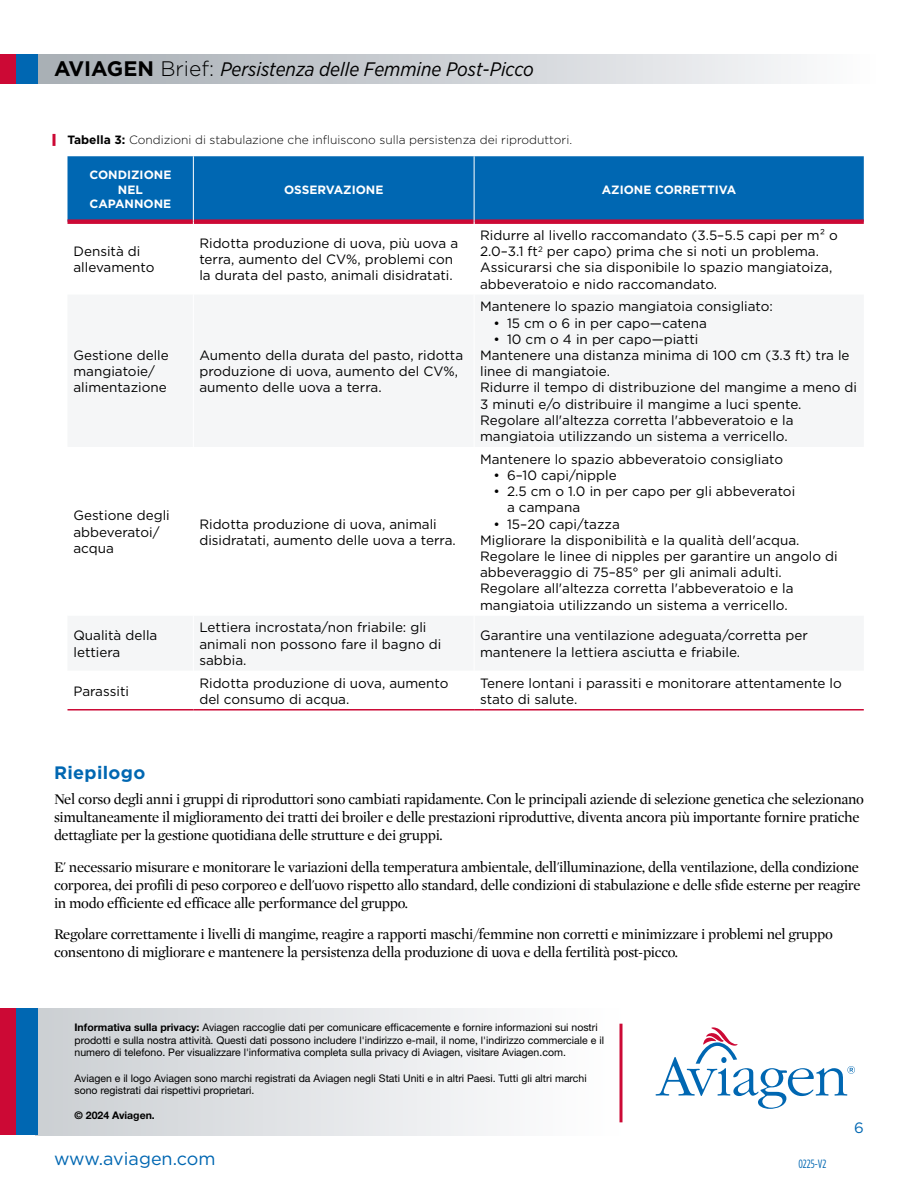
<style>
.page{position:relative;width:918px;height:1188px;background:#fff}
.page>*{position:absolute;margin:0;border:0;box-sizing:border-box;transform-origin:0 0}
.t1{font:italic 19.5px "Gotham Narrow";color:#000}
.t2{font:18px "Gotham";color:#0067b2}
.t3{font:700 18px "Gotham";letter-spacing:.02em;color:#0067b2}
.t4{font:15px/18px "Mercury Display Roman";letter-spacing:-.02em;color:#000}
.t5{font:15px "Gotham";color:#0067b2}
.t6{font:13.5px/16.2px "Gotham";color:#000}
.t7{font:300 12px "Gotham";color:#000}
.t8{font:700 12px/14.4px "Gotham";color:#fff;text-align:center}
.t9{font:12px "Gotham Condensed";color:#0067b2}
.t10{font:10.5px/12.6px "Helvetica Neue LT Pro";color:#000}
.t11{font:700 10.5px "Helvetica Neue LT Pro";color:#000}
.s1{font-family:"Gotham";font-weight:700;font-style:normal;font-size:21px}
.s2{font-family:"Gotham";font-weight:300;font-style:normal;font-size:21px}
.s3{font-weight:700}
</style>
<div class="page">
<div style="left:37px;top:54px;width:839px;height:30px;background:linear-gradient(to right,#a5acb2,#fbfbfc)"></div>
<div style="left:0;top:54px;width:16px;height:30px;background:#cc0935"></div>
<div style="left:16px;top:54px;width:22px;height:30px;background:#0067b2"></div>
<svg style="left:52px;top:134px;width:4px;height:12px"></svg>
<div style="left:68px;top:156px;width:796px;height:63px;background:#0067b2"></div>
<div style="left:68px;top:219px;width:125px;height:5px;background:#cc0935"></div>
<div style="left:194px;top:219px;width:280px;height:5px;background:#cc0935"></div>
<div style="left:474px;top:219px;width:390px;height:5px;background:#cc0935"></div>
<hr style="left:68px;top:709px;width:125px;height:2px;background:#cc0935">
<hr style="left:193px;top:709px;width:281px;height:2px;background:#cc0935">
<hr style="left:474px;top:709px;width:390px;height:2px;background:#cc0935">
<hr style="left:193px;top:156px;width:1px;height:66px;background:#fff">
<hr style="left:474px;top:156px;width:1px;height:66px;background:#fff">
<hr style="left:474px;top:222px;width:1px;height:73px;background:#fff">
<div style="left:35px;top:1009px;width:586px;height:126px;background:linear-gradient(to right,#cbd0d3,#fffeff)"></div>
<hr style="left:620px;top:1024px;width:2px;height:98px;background:#cc0935">
<svg style="left:656px;top:1027px;width:199px;height:82px"></svg>
<div style="left:0;top:1009px;width:16px;height:126px;background:#cc0935"></div>
<div style="left:16px;top:1009px;width:22px;height:126px;background:#0067b2"></div>
<h1 class="t1" style="left:54px;top:57px;width:481px"><span class="s1">AVIAGEN</span> <span class="s2">Brief:</span> Persistenza delle Femmine Post-Picco</h1>
<p class="t7" style="left:68px;top:132px;width:506px"><span class="s3">Tabella 3:</span> Condizioni di stabulazione che influiscono sulla persistenza dei riproduttori.</p>
<p class="t8" style="left:89px;top:168px;width:83px">CONDIZIONE<br>NEL<br>CAPANNONE</p>
<p class="t8" style="left:284px;top:182px;width:101px">OSSERVAZIONE</p>
<p class="t8" style="left:602px;top:182px;width:136px">AZIONE CORRETTIVA</p>
<p class="t6" style="left:74px;top:243px;width:83px">Densità di allevamento</p>
<p class="t6" style="left:199px;top:235px;width:260px">Ridotta produzione di uova, più uova a terra, aumento del CV%, problemi con la durata del pasto, animali disidratati.</p>
<p class="t6" style="left:480px;top:227px;width:359px">Ridurre al livello raccomandato (3.5–5.5 capi per m² o 2.0–3.1 ft<sup>2</sup> per capo) prima che si noti un problema.<br>Assicurarsi che sia disponibile lo spazio mangiatoiza, abbeveratoio e nido raccomandato.</p>
<p class="t6" style="left:74px;top:347px;width:97px">Gestione delle mangiatoie/ alimentazione</p>
<p class="t6" style="left:199px;top:347px;width:265px">Aumento della durata del pasto, ridotta produzione di uova, aumento del CV%, aumento delle uova a terra.</p>
<p class="t6" style="left:74px;top:507px;width:98px">Gestione degli abbeveratoi/ acqua</p>
<p class="t6" style="left:199px;top:515px;width:258px">Ridotta produzione di uova, animali disidratati, aumento delle uova a terra.</p>
<p class="t6" style="left:480px;top:298px;width:294px">Mantenere lo spazio mangiatoia consigliato:</p>
<p class="t6" style="left:494px;top:314px;width:215px">• 15 cm o 6 in per capo—catena</p>
<p class="t6" style="left:480px;top:331px;width:378px;text-indent:14px">• 10 cm o 4 in per capo—piatti<br>Mantenere una distanza minima di 100 cm (3.3 ft) tra le linee di mangiatoie.<br>Ridurre il tempo di distribuzione del mangime a meno di 3 minuti e/o distribuire il mangime a luci spente.<br>Regolare all'altezza corretta l'abbeveratoio e la mangiatoia utilizzando un sistema a verricello.</p>
<p class="t6" style="left:480px;top:451px;width:304px">Mantenere lo spazio abbeveratoio consigliato</p>
<p class="t6" style="left:494px;top:467px;width:125px">• 6–10 capi/nipple</p>
<p class="t6" style="left:507px;top:483px;width:290px;text-indent:-14px">• 2.5 cm o 1.0 in per capo per gli abbeveratoi a campana</p>
<p class="t6" style="left:480px;top:515px;width:359px;text-indent:14px">• 15–20 capi/tazza<br>Migliorare la disponibilità e la qualità dell'acqua.<br>Regolare le linee di nipples per garantire un angolo di abbeveraggio di 75–85° per gli animali adulti.<br>Regolare all'altezza corretta l'abbeveratoio e la mangiatoia utilizzando un sistema a verricello.</p>
<p class="t6" style="left:74px;top:627px;width:85px">Qualità della lettiera</p>
<p class="t6" style="left:199px;top:619px;width:243px">Lettiera incrostata/non friabile: gli animali non possono fare il bagno di sabbia.</p>
<p class="t6" style="left:480px;top:627px;width:329px">Garantire una ventilazione adeguata/corretta per mantenere la lettiera asciutta e friabile.</p>
<p class="t6" style="left:74px;top:683px;width:57px">Parassiti</p>
<p class="t6" style="left:199px;top:674px;width:251px">Ridotta produzione di uova, aumento del consumo di acqua.</p>
<p class="t6" style="left:480px;top:674px;width:363px">Tenere lontani i parassiti e monitorare attentamente lo stato di salute.</p>
<h2 class="t3" style="left:54px;top:761px;width:93px">Riepilogo</h2>
<p class="t4" style="left:54px;top:790px;width:812px">Nel corso degli anni i gruppi di riproduttori sono cambiati rapidamente. Con le principali aziende di selezione genetica che selezionano simultaneamente il miglioramento dei tratti dei broiler e delle prestazioni riproduttive, diventa ancora più importante fornire pratiche dettagliate per la gestione quotidiana delle strutture e dei gruppi.</p>
<p class="t4" style="left:54px;top:858px;width:808px;text-align:justify">E' necessario misurare e monitorare le variazioni della temperatura ambientale, dell'illuminazione, della ventilazione, della condizione corporea, dei profili di peso corporeo e dell'uovo rispetto allo standard, delle condizioni di stabulazione e delle sfide esterne per reagire in modo efficiente ed efficace alle performance del gruppo.</p>
<p class="t4" style="left:54px;top:925px;width:780px">Regolare correttamente i livelli di mangime, reagire a rapporti maschi/femmine non corretti e minimizzare i problemi nel gruppo consentono di migliorare e mantenere la persistenza della produzione di uova e della fertilità post-picco.</p>
<p class="t10" style="left:75px;top:1021px;width:531px"><span class="s3">Informativa sulla privacy:</span> Aviagen raccoglie dati per comunicare efficacemente e fornire informazioni sui nostri prodotti e sulla nostra attività. Questi dati possono includere l'indirizzo e-mail, il nome, l'indirizzo commerciale e il numero di telefono. Per visualizzare l'informativa completa sulla privacy di Aviagen, visitare Aviagen.com.</p>
<p class="t10" style="left:75px;top:1071px;width:514px">Aviagen e il logo Aviagen sono marchi registrati da Aviagen negli Stati Uniti e in altri Paesi. Tutti gli altri marchi sono registrati dai rispettivi proprietari.</p>
<p class="t11" style="left:75px;top:1109px;width:82px">© 2024 Aviagen.</p>
<h2 class="t2" style="left:54px;top:1147px;width:163px">www.aviagen.com</h2>
<p class="t9" style="left:798px;top:1157px;width:29px">0225-V2</p>
<p class="t5" style="left:854px;top:1119px;width:11px">6</p>
</div>
